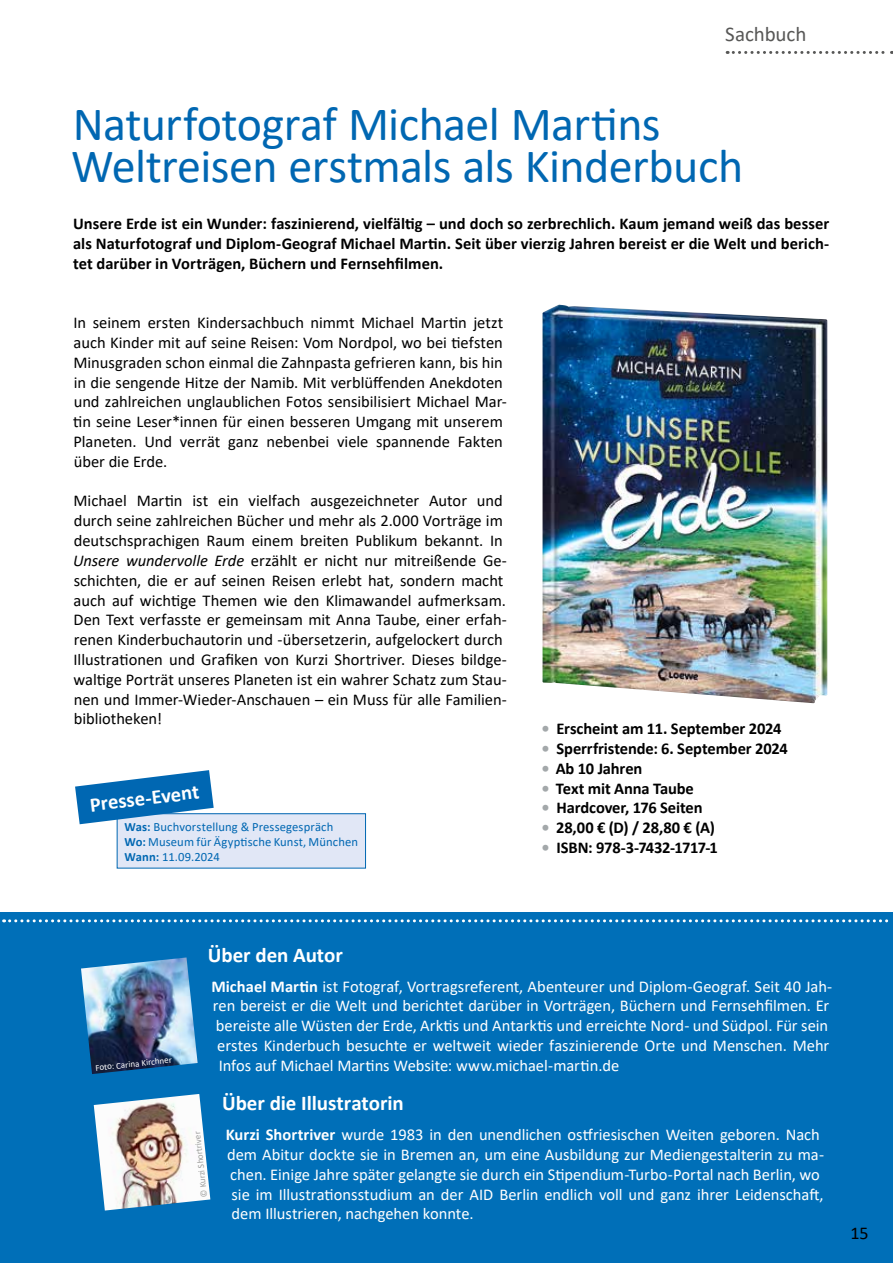
<style>
.page{position:relative;width:893px;height:1263px;background:#fff}
.page>*{position:absolute;margin:0;border:0;box-sizing:border-box;transform-origin:0 0}
.t1{font:48px/42px "Calibri";letter-spacing:-.015em;color:#0067b2}
.t2{font:700 21px "Calibri";letter-spacing:-.005em;color:#fff}
.t3{font:21px "Calibri";letter-spacing:-.005em;color:#575756}
.t4{font:700 20.55px "Calibri";color:#fff}
.t5{font:18px "Calibri";color:#000}
.t6{font:16.5px/19.8px "Calibri";letter-spacing:-.005em;color:#000}
.t7{font:16.5px/19.8px "Calibri";letter-spacing:-.005em;color:#fff}
.t8{font:700 16.5px/19.8px "Calibri";letter-spacing:-.005em;color:#000;text-align:justify}
.t9{font:12.6px/15.1px "Calibri";letter-spacing:.01em;color:#0067b2}
.t10{font:9px "Calibri";color:#fff}
.t11{font:9px "Calibri";color:#9d9d9c}
.s1{font-style:italic}
.s2{font-weight:700}
.s3{color:#a3a8aa}
</style>
<div class="page">
<svg style="left:727px;top:51px;width:165px;height:3px"></svg>
<img style="left:542px;top:305px;width:285px;height:398px">
<div style="left:0;top:912px;width:893px;height:351px;background:#006fb8"></div>
<svg style="left:4px;top:919px;width:885px;height:3px"></svg>
<img style="left:81px;top:957px;width:117px;height:117px">
<img style="left:94px;top:1094px;width:116px;height:116px">
<div style="left:117px;top:814px;width:249px;height:54px;background:#e1e7f6"></div>
<div style="left:117px;top:813px;width:249px;height:55px;border:1px solid #0067b2"></div>
<svg style="left:75px;top:770px;width:139px;height:54px"></svg>
<p class="t3" style="left:725px;top:19px;width:83px">Sachbuch</p>
<h1 class="t1" style="left:71px;top:102px;width:673px">Naturfotograf Michael Martins<br>Weltreisen erstmals als Kinderbuch</h1>
<p class="t8" style="left:73px;top:214px;width:758px">Unsere Erde ist ein Wunder: faszinierend, vielfältig – und doch so zerbrechlich. Kaum jemand weiß das besser als Naturfotograf und Diplom-Geograf Michael Martin. Seit über vierzig Jahren bereist er die Welt und berich&shy;tet darüber in Vorträgen, Büchern und Fernsehfilmen.</p>
<p class="t6" style="left:73px;top:312px;width:435px">In seinem ersten Kindersachbuch nimmt Michael Martin jetzt auch Kinder mit auf seine Reisen: Vom Nordpol, wo bei tiefsten Minusgraden schon einmal die Zahnpasta gefrieren kann, bis hin in die sengende Hitze der Namib. Mit verblüffenden Anekdoten und zahlreichen unglaublichen Fotos sensibilisiert Michael Mar&shy;tin seine Leser*innen für einen besseren Umgang mit unserem Planeten. Und verrät ganz nebenbei viele spannende Fakten über die Erde.</p>
<p class="t6" style="left:73px;top:491px;width:435px">Michael Martin ist ein vielfach ausgezeichneter Autor und durch seine zahlreichen Bücher und mehr als 2.000 Vorträge im deutschsprachigen Raum einem breiten Publikum bekannt. In <span class="s1">Unsere wundervolle Erde</span> erzählt er nicht nur mitreißende Ge&shy;schichten, die er auf seinen Reisen erlebt hat, sondern macht auch auf wichtige Themen wie den Klimawandel aufmerksam.<br>Den Text verfasste er gemeinsam mit Anna Taube, einer erfah&shy;renen Kinderbuchautorin und -übersetzerin, aufgelockert durch Illustrationen und Grafiken von Kurzi Shortriver. Dieses bildge&shy;waltige Porträt unseres Planeten ist ein wahrer Schatz zum Stau&shy;nen und Immer-Wieder-Anschauen – ein Muss für alle Familien&shy;bibliotheken!</p>
<p class="t4" style="left:88px;top:790px;width:111px;rotate:-7deg">Presse-Event</p>
<p class="t9" style="left:124px;top:818px;width:235px"><span class="s2">Was:</span> Buchvorstellung &amp; Pressegespräch<br><span class="s2">Wo:</span> Museum für Ägyptische Kunst, München<br><span class="s2">Wann:</span> 11.09.2024</p>
<p class="t8" style="left:541px;top:719px;width:242px"><span class="s3">•</span> Erscheint am 11. September 2024</p>
<p class="t8" style="left:541px;top:738px;width:248px"><span class="s3">•</span> Sperrfristende: 6. September 2024</p>
<p class="t8" style="left:541px;top:758px;width:102px"><span class="s3">•</span> Ab 10 Jahren</p>
<p class="t8" style="left:541px;top:778px;width:154px"><span class="s3">•</span> Text mit Anna Taube</p>
<p class="t8" style="left:541px;top:798px;width:163px"><span class="s3">•</span> Hardcover, 176 Seiten</p>
<p class="t8" style="left:541px;top:818px;width:175px"><span class="s3">•</span> 28,00 € (D) / 28,80 € (A)</p>
<p class="t8" style="left:541px;top:837px;width:178px"><span class="s3">•</span> ISBN: 978-3-7432-1717-1</p>
<p class="t10" style="left:95px;top:1061px;width:78px;rotate:-6deg">Foto: Carina Kirchner</p>
<p class="t2" style="left:208px;top:940px;width:136px">Über den Autor</p>
<p class="t7" style="left:211px;top:976px;width:622px"><span class="s2">Michael Martin</span> ist Fotograf, Vortragsreferent, Abenteurer und Diplom-Geograf. Seit 40 Jah-</p>
<p class="t7" style="left:213px;top:996px;width:618px">ren bereist er die Welt und berichtet darüber in Vorträgen, Büchern und Fernsehfilmen. Er</p>
<p class="t7" style="left:216px;top:1015px;width:614px">bereiste alle Wüsten der Erde, Arktis und Antarktis und erreichte Nord- und Südpol. Für sein</p>
<p class="t7" style="left:217px;top:1035px;width:614px">erstes Kinderbuch besuchte er weltweit wieder faszinierende Orte und Menschen. Mehr</p>
<p class="t7" style="left:219px;top:1055px;width:402px">Infos auf Michael Martins Website: www.michael-martin.de</p>
<p class="t2" style="left:222px;top:1089px;width:183px">Über die Illustratorin</p>
<p class="t7" style="left:226px;top:1124px;width:600px"><span class="s2">Kurzi Shortriver</span> wurde 1983 in den unendlichen ostfriesischen Weiten geboren. Nach dem Abitur dockte sie in Bremen an, um eine Ausbildung zur Mediengestalterin zu ma&shy;chen. Einige Jahre später gelangte sie durch ein Stipendium-Turbo-Portal nach Berlin, wo sie im Illustrationsstudium an der AID Berlin endlich voll und ganz ihrer Leidenschaft, dem Illustrieren, nachgehen konnte.</p>
<p class="t11" style="left:198px;top:1198px;width:68px;rotate:-96deg">© Kurzi Shortriver</p>
<p class="t5" style="left:850px;top:1221px;width:20px">15</p>
</div>
